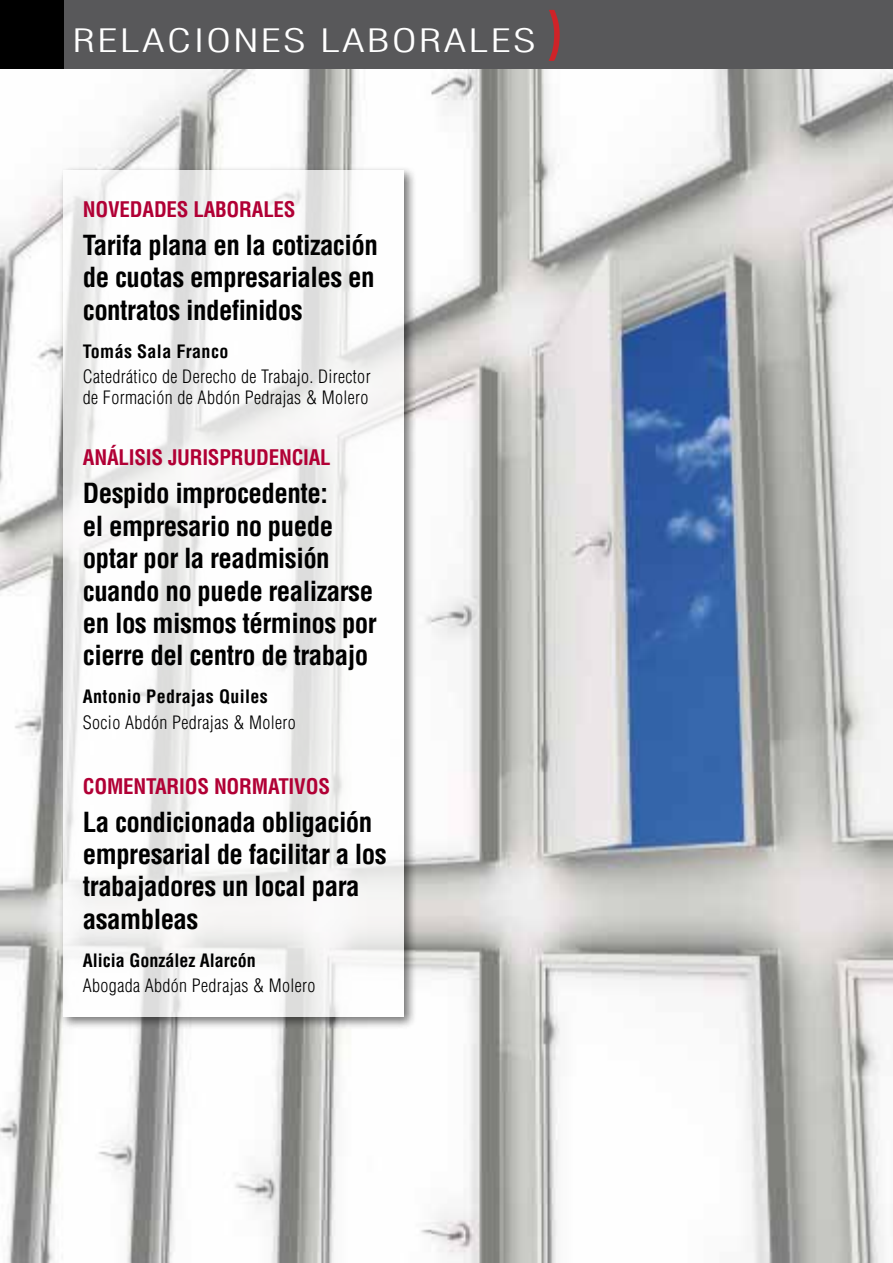
<style>
.page{position:relative;width:893px;height:1263px;background:#fff}
.page>*{position:absolute;margin:0;border:0;box-sizing:border-box;transform-origin:0 0}
.t1{font:300 condensed 31.5px "Helvetica";letter-spacing:.05em;color:#fff;scale:1.43 1}
.t2{font:700 condensed 27px/32.4px "Helvetica";letter-spacing:-.02em;color:#000}
.t3{font:700 condensed 21px "Helvetica";letter-spacing:-.01em;color:#b10035}
.t4{font:300 condensed 18px/21px "Helvetica";letter-spacing:.02em;color:#000}
.t5{font:700 condensed 18px "Helvetica";letter-spacing:.02em;color:#000}
.t6{font:700 condensed 18px "Helvetica";color:#000}
.s1{font-weight:900;font-stretch:extra-condensed;font-size:63px;color:#cf2328}
</style>
<div class="page">
<img style="left:0;top:68px;width:893px;height:1195px">
<div style="left:60px;top:0;width:833px;height:68px;background:#58585a"></div>
<div style="left:0;top:0;width:64px;height:68px;background:#000"></div>
<div style="left:59px;top:165px;width:358px;height:864px;background:#000;opacity:.75"></div>
<svg style="left:64px;top:170px;width:340px;height:846px"></svg>
<p class="t1" style="left:73px;top:21px;width:343px">RELACIONES LABORALES <span class="s1">)</span></p>
<p class="t3" style="left:83px;top:196px;width:214px">NOVEDADES LABORALES</p>
<p class="t2" style="left:83px;top:229px;width:296px;text-align:justify">Tarifa plana en la cotización de cuotas empresariales en contratos indefinidos</p>
<p class="t5" style="left:83px;top:340px;width:147px">Tomás Sala Franco</p>
<p class="t4" style="left:83px;top:366px;width:289px">Catedrático de Derecho de Trabajo. Director de Formación de Abdón Pedrajas &amp; Molero</p>
<p class="t3" style="left:83px;top:445px;width:249px">ANÁLISIS JURISPRUDENCIAL</p>
<p class="t2" style="left:83px;top:477px;width:295px">Despido improcedente:<br>el empresario no puede optar por la readmisión cuando no puede realizarse en los mismos términos por cierre del centro de trabajo</p>
<p class="t5" style="left:83px;top:685px;width:186px">Antonio Pedrajas Quiles</p>
<p class="t4" style="left:83px;top:711px;width:214px">Socio Abdón Pedrajas &amp; Molero</p>
<p class="t3" style="left:83px;top:773px;width:249px">COMENTARIOS NORMATIVOS</p>
<p class="t2" style="left:83px;top:805px;width:305px">La condicionada obligación empresarial de facilitar a los trabajadores un local para asambleas</p>
<p class="t6" style="left:83px;top:949px;width:175px">Alicia González Alarcón</p>
<p class="t4" style="left:83px;top:975px;width:234px">Abogada Abdón Pedrajas &amp; Molero</p>
</div>
